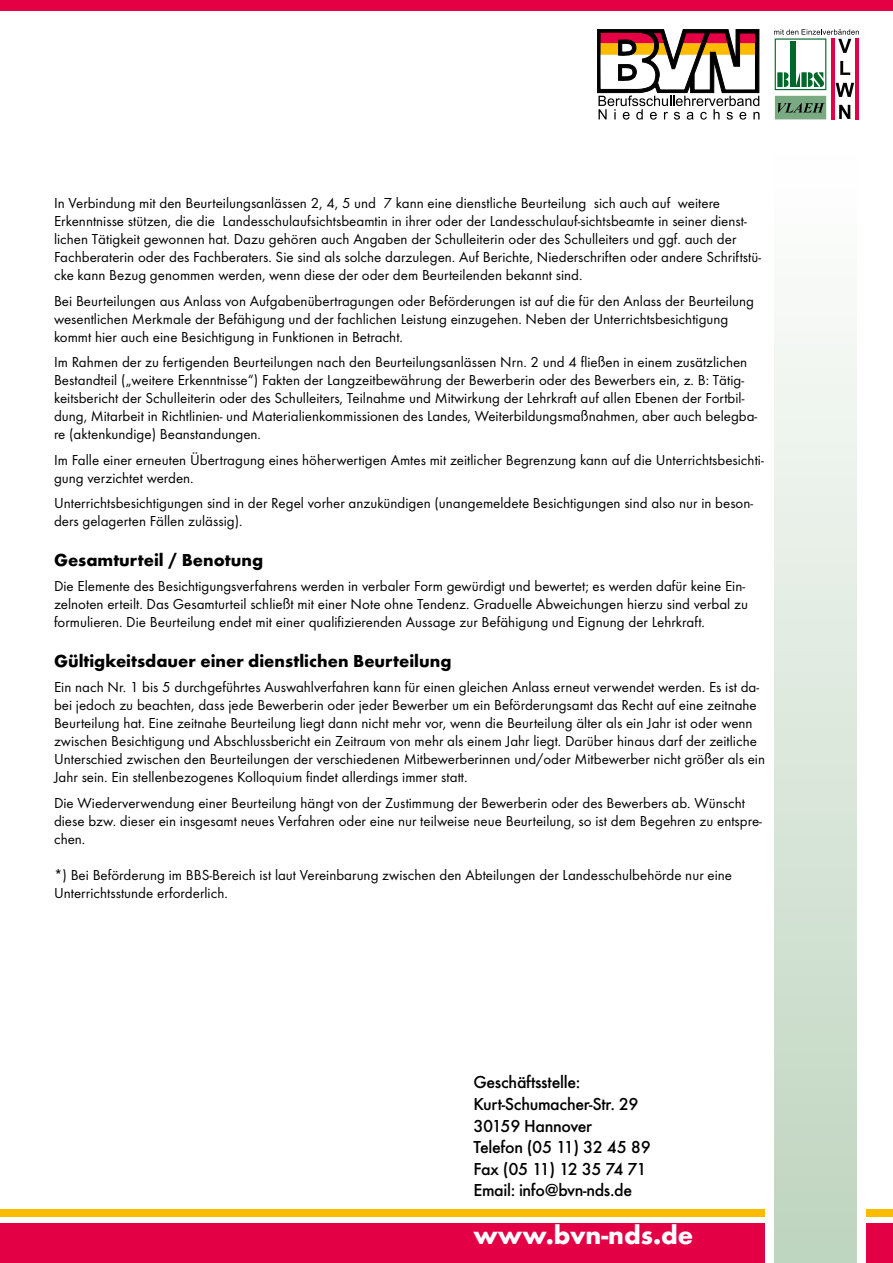
<style>
.page{position:relative;width:893px;height:1263px;background:#fff}
.page>*{position:absolute;margin:0;border:0;box-sizing:border-box;transform-origin:0 0}
.t1{font:700 27px "Futura T";color:#fff}
.t2{font:500 18px/21.6px "Futura T";letter-spacing:-.02em;color:#000}
.t3{font:700 18px "Futura T";color:#000}
.t4{font:15px/18px "Futura T";color:#000}
</style>
<div class="page">
<div style="left:0;top:1224px;width:893px;height:39px;background:#e30045"></div>
<div style="left:0;top:1209px;width:893px;height:7px;background:#fabb00"></div>
<div style="left:0;top:0;width:893px;height:11px;background:#e30045"></div>
<div style="left:765px;top:38px;width:101px;height:1225px;background:#fff"></div>
<div style="left:775px;top:141px;width:82px;height:1122px;background:linear-gradient(to bottom,#fff,#bed4bf)"></div>
<svg style="left:597px;top:29px;width:162px;height:91px"></svg>
<svg style="left:839px;top:105px;width:11px;height:14px"></svg>
<hr style="left:831px;top:38px;width:3px;height:82px;background:#e30045">
<hr style="left:855px;top:38px;width:4px;height:82px;background:#e30045">
<div style="left:774px;top:95px;width:53px;height:25px;background:#7aaa82"></div>
<div style="left:774px;top:95px;width:53px;height:25px;border:1px solid #fff"></div>
<svg style="left:777px;top:103px;width:48px;height:10px"></svg>
<svg style="left:774px;top:29px;width:85px;height:68px"></svg>
<p class="t4" style="left:54px;top:194px;width:709px">In Verbindung mit den Beurteilungsanlässen 2, 4, 5 und 7 kann eine dienstliche Beurteilung sich auch auf weitere Erkenntnisse stützen, die die Landesschulaufsichtsbeamtin in ihrer oder der Landesschulauf-sichtsbeamte in seiner dienst&shy;lichen Tätigkeit gewonnen hat. Dazu gehören auch Angaben der Schulleiterin oder des Schulleiters und ggf. auch der Fachberaterin oder des Fachberaters. Sie sind als solche darzulegen. Auf Berichte, Niederschriften oder andere Schriftstü&shy;cke kann Bezug genommen werden, wenn diese der oder dem Beurteilenden bekannt sind.</p>
<p class="t4" style="left:54px;top:292px;width:701px">Bei Beurteilungen aus Anlass von Aufgabenübertragungen oder Beförderungen ist auf die für den Anlass der Beurteilung wesentlichen Merkmale der Befähigung und der fachlichen Leistung einzugehen. Neben der Unterrichtsbesichtigung kommt hier auch eine Besichtigung in Funktionen in Betracht.</p>
<p class="t4" style="left:54px;top:353px;width:705px">Im Rahmen der zu fertigenden Beurteilungen nach den Beurteilungsanlässen Nrn. 2 und 4 fließen in einem zusätzlichen Bestandteil („weitere Erkenntnisse“) Fakten der Langzeitbewährung der Bewerberin oder des Bewerbers ein, z. B: Tätig&shy;keitsbericht der Schulleiterin oder des Schulleiters, Teilnahme und Mitwirkung der Lehrkraft auf allen Ebenen der Fortbil&shy;dung, Mitarbeit in Richtlinien- und Materialienkommissionen des Landes, Weiterbildungsmaßnahmen, aber auch belegba&shy;re (aktenkundige) Beanstandungen.</p>
<p class="t4" style="left:54px;top:451px;width:711px">Im Falle einer erneuten Übertragung eines höherwertigen Amtes mit zeitlicher Begrenzung kann auf die Unterrichtsbesichti&shy;gung verzichtet werden.</p>
<p class="t4" style="left:54px;top:494px;width:701px">Unterrichtsbesichtigungen sind in der Regel vorher anzukündigen (unangemeldete Besichtigungen sind also nur in beson&shy;ders gelagerten Fällen zulässig).</p>
<p class="t3" style="left:54px;top:549px;width:211px">Gesamturteil / Benotung</p>
<p class="t4" style="left:54px;top:577px;width:695px">Die Elemente des Besichtigungsverfahrens werden in verbaler Form gewürdigt und bewertet; es werden dafür keine Ein&shy;zelnoten erteilt. Das Gesamturteil schließt mit einer Note ohne Tendenz. Graduelle Abweichungen hierzu sind verbal zu formulieren. Die Beurteilung endet mit einer qualifizierenden Aussage zur Befähigung und Eignung der Lehrkraft.</p>
<p class="t3" style="left:54px;top:650px;width:399px">Gültigkeitsdauer einer dienstlichen Beurteilung</p>
<p class="t4" style="left:54px;top:678px;width:712px">Ein nach Nr. 1 bis 5 durchgeführtes Auswahlverfahren kann für einen gleichen Anlass erneut verwendet werden. Es ist da&shy;bei jedoch zu beachten, dass jede Bewerberin oder jeder Bewerber um ein Beförderungsamt das Recht auf eine zeitnahe Beurteilung hat. Eine zeitnahe Beurteilung liegt dann nicht mehr vor, wenn die Beurteilung älter als ein Jahr ist oder wenn zwischen Besichtigung und Abschlussbericht ein Zeitraum von mehr als einem Jahr liegt. Darüber hinaus darf der zeitliche Unterschied zwischen den Beurteilungen der verschiedenen Mitbewerberinnen und/oder Mitbewerber nicht größer als ein Jahr sein. Ein stellenbezogenes Kolloquium findet allerdings immer statt.</p>
<p class="t4" style="left:54px;top:794px;width:709px">Die Wiederverwendung einer Beurteilung hängt von der Zustimmung der Bewerberin oder des Bewerbers ab. Wünscht diese bzw. dieser ein insgesamt neues Verfahren oder eine nur teilweise neue Beurteilung, so ist dem Begehren zu entspre&shy;chen.</p>
<p class="t4" style="left:54px;top:866px;width:680px">*) Bei Beförderung im BBS-Bereich ist laut Vereinbarung zwischen den Abteilungen der Landesschulbehörde nur eine<br>Unterrichtsstunde erforderlich.</p>
<p class="t2" style="left:473px;top:1071px;width:179px">Geschäftsstelle:<br>Kurt-Schumacher-Str. 29<br>30159 Hannover<br>Telefon (05 11) 32 45 89<br>Fax (05 11) 12 35 74 71<br>Email: info@bvn-nds.de</p>
<h1 class="t1" style="left:473px;top:1219px;width:221px">www.bvn-nds.de</h1>
</div>
